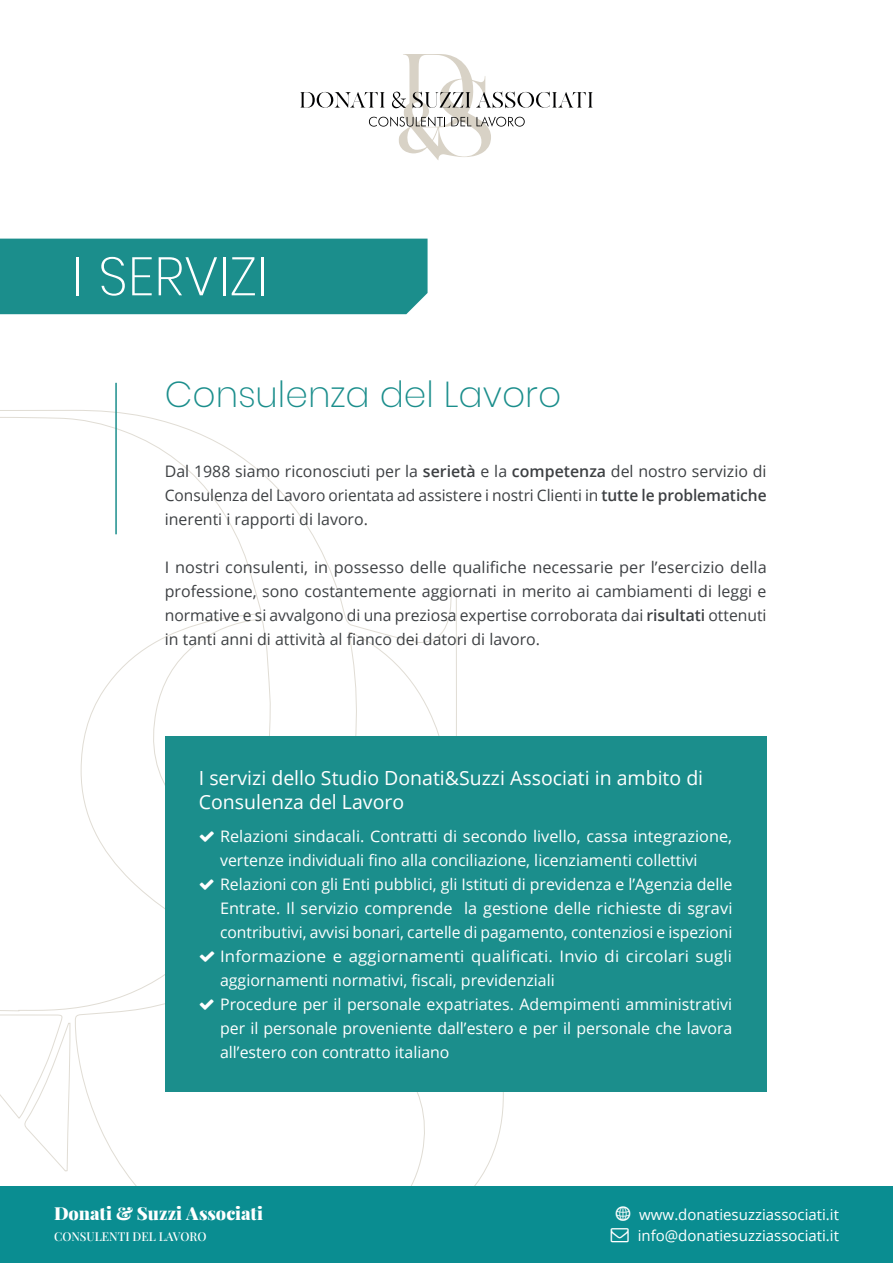
<style>
.page{position:relative;width:893px;height:1263px;background:#fff}
.page>*{position:absolute;margin:0;border:0;box-sizing:border-box;transform-origin:0 0}
.t1{font:200 54px "Poppins";color:#fff}
.t2{font:200 36px "Poppins";color:#1b8e8c}
.t3{font:19.5px/24px "Open Sans";color:#fff}
.t4{font:900 18px "Playfair Display";color:#fff}
.t5{font:15.9px/24px "Open Sans";color:#fff}
.t6{font:15.9px/24px "Open Sans";color:#3d4043;text-align:justify}
.t7{font:15px/21px "Open Sans";color:#fff}
.t8{font:500 12px "Playfair Display";color:#fff}
.s1{font-weight:600}
</style>
<div class="page">
<svg style="left:0;top:410px;width:503px;height:776px"></svg>
<div style="left:0;top:1186px;width:893px;height:77px;background:#0a8d91"></div>
<svg style="left:300px;top:54px;width:293px;height:106px"></svg>
<div style="left:0;top:239px;width:428px;height:75px;background:#1b8e8c"></div>
<hr style="left:115px;top:383px;width:2px;height:151px;background:#1b8e8c">
<div style="left:165px;top:736px;width:601px;height:356px;background:#1b8e8c"></div>
<h1 class="t1" style="left:72px;top:245px;width:197px">I SERVIZI</h1>
<h2 class="t2" style="left:165px;top:373px;width:398px">Consulenza del Lavoro</h2>
<p class="t6" style="left:165px;top:459px;width:603px">Dal 1988 siamo riconosciuti per la <span class="s1">serietà</span> e la <span class="s1">competenza</span> del nostro servizio di Consulenza del Lavoro orientata ad assistere i nostri Clienti in <span class="s1">tutte le problematiche </span>inerenti i rapporti di lavoro.</p>
<p class="t6" style="left:165px;top:555px;width:603px">I nostri consulenti, in possesso delle qualifiche necessarie per l’esercizio della professione, sono costantemente aggiornati in merito ai cambiamenti di leggi e normative e si avvalgono di una preziosa expertise corroborata dai <span class="s1">risultati</span> ottenuti in tanti anni di attività al fianco dei datori di lavoro.</p>
<p class="t3" style="left:199px;top:766px;width:506px">I servizi dello Studio Donati&amp;Suzzi Associati in ambito di<br>Consulenza del Lavoro</p>
<p class="t5" style="left:220px;top:824px;width:514px">Relazioni sindacali. Contratti di secondo livello, cassa integrazione, vertenze individuali fino alla conciliazione, licenziamenti collettivi Relazioni con gli Enti pubblici, gli Istituti di previdenza e l’Agenzia delle Entrate. Il servizio comprende la gestione delle richieste di sgravi contributivi, avvisi bonari, cartelle di pagamento, contenziosi e ispezioni Informazione e aggiornamenti qualificati. Invio di circolari sugli aggiornamenti normativi, fiscali, previdenziali<br>Procedure per il personale expatriates. Adempimenti amministrativi per il personale proveniente dall’estero e per il personale che lavora all’estero con contratto italiano</p>
<p class="t4" style="left:54px;top:1199px;width:211px">Donati &amp; Suzzi Associati</p>
<p class="t8" style="left:54px;top:1227px;width:154px">CONSULENTI DEL LAVORO</p>
<p class="t7" style="left:638px;top:1204px;width:203px">www.donatiesuzziassociati.it info@donatiesuzziassociati.it</p>
</div>
